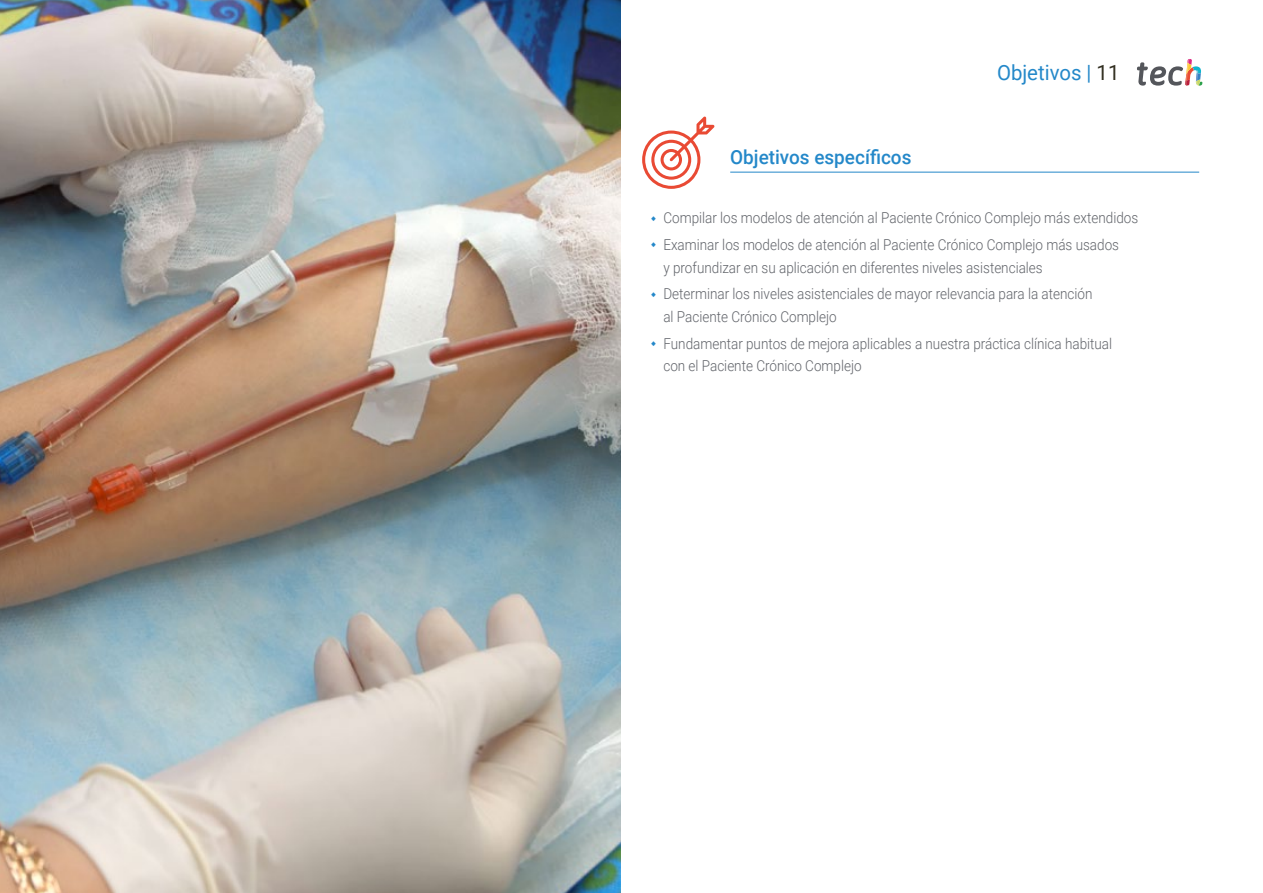
<style>
.page{position:relative;width:1263px;height:893px;background:#fff}
.page>*{position:absolute;margin:0;border:0;box-sizing:border-box;transform-origin:0 0}
.t1{font:21px "Roboto";color:#2488c9}
.t2{font:500 19.5px "Roboto";color:#2488c9}
.t3{font:300 15px/26.7px "Roboto";color:#61646a;scale:.9 1}
.s1{color:#312e20}
</style>
<div class="page">
<hr style="left:730px;top:172px;width:469px;height:1px;background:#2488c9">
<svg style="left:642px;top:116px;width:72px;height:73px"></svg>
<img style="left:0;top:0;width:621px;height:893px">
<svg style="left:1137px;top:59px;width:65px;height:27px"></svg>
<h2 class="t2" style="left:730px;top:143px;width:183px">Objetivos específicos</h2>
<h1 class="t1" style="left:997px;top:57px;width:124px">Objetivos | <span class="s1">11</span></h1>
<p class="t3" style="left:663px;top:204px;width:529px">Compilar los modelos de atención al Paciente Crónico Complejo más extendidos<br>Examinar los modelos de atención al Paciente Crónico Complejo más usados</p>
<p class="t3" style="left:663px;top:253px;width:478px">y profundizar en su aplicación en diferentes niveles asistenciales<br>Determinar los niveles asistenciales de mayor relevancia para la atención</p>
<p class="t3" style="left:663px;top:303px;width:500px">al Paciente Crónico Complejo<br>Fundamentar puntos de mejora aplicables a nuestra práctica clínica habitual</p>
<p class="t3" style="left:663px;top:352px;width:222px">con el Paciente Crónico Complejo</p>
</div>
